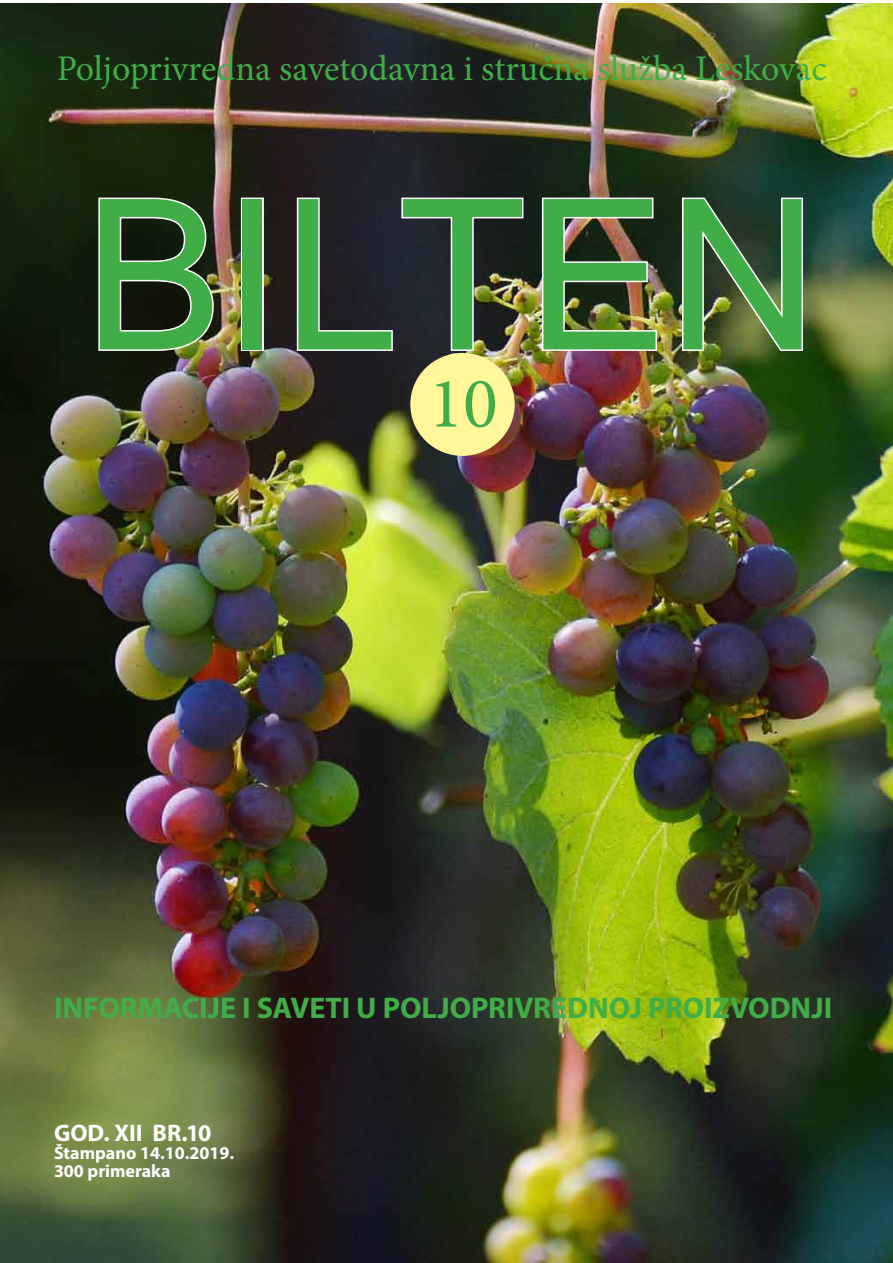
<style>
.page{position:relative;width:893px;height:1263px;background:#fff}
.page>*{position:absolute;margin:0;border:0;box-sizing:border-box;transform-origin:0 0}
.t1{font:210px "Microsoft Sans Serif";color:#41ad49}
.t2{font:72px "Minion Pro";color:#41ad49}
.t3{font:36px "Minion Pro";color:#41ad49}
.t4{font:700 30px "Myriad Pro";color:#41ad49}
.t5{font:700 24px "Myriad Pro";color:#fff}
.t6{font:700 18px/18px "Myriad Pro";color:#fff}
</style>
<div class="page">
<img style="left:0;top:3px;width:893px;height:1260px">
<svg style="left:97px;top:196px;width:118px;height:156px;background:#3a4031"></svg>
<div style="left:241px;top:198px;width:23px;height:153px;border:3px solid #fff"></div>
<svg style="left:295px;top:196px;width:99px;height:156px;background:#35333b"></svg>
<img style="left:400px;top:196px;width:125px;height:156px">
<img style="left:540px;top:196px;width:118px;height:156px">
<img style="left:680px;top:196px;width:124px;height:156px">
<div style="left:410px;top:353px;width:105px;height:103px;background:#fff799;border-radius:50%"></div>
<p class="t3" style="left:57px;top:45px;width:771px">Poljoprivredna savetodavna i stručna služba Leskovac</p>
<h1 class="t1" style="left:83px;top:139px;width:737px">BILTEN</h1>
<h2 class="t2" style="left:429px;top:355px;width:71px">10</h2>
<p class="t4" style="left:54px;top:988px;width:780px">INFORMACIJE I SAVETI U POLJOPRIVREDNOJ PROIZVODNJI</p>
<p class="t5" style="left:54px;top:1117px;width:159px">GOD. XII BR.10</p>
<p class="t6" style="left:54px;top:1143px;width:182px">Štampano 14.10.2019.<br>300 primeraka</p>
</div>
